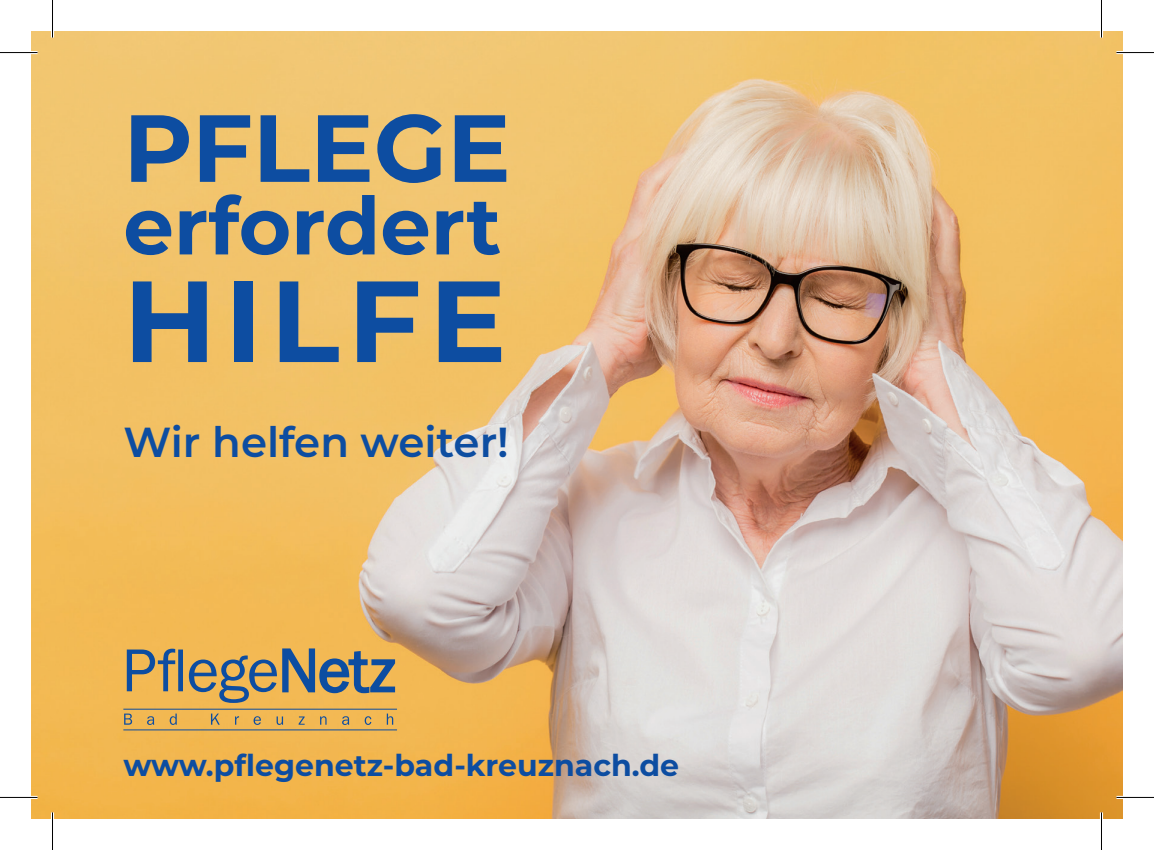
<style>
.page{position:relative;width:1154px;height:850px;background:#fff}
.page>*{position:absolute;margin:0;border:0;box-sizing:border-box;transform-origin:0 0}
.t1{font:700 115px "Montserrat";letter-spacing:.07em;color:#0d4da1}
.t2{font:700 95px "Montserrat";color:#0d4da1}
.t3{font:700 80px "Montserrat";color:#0d4da1}
.t4{font:600 42px "Montserrat";color:#0d4da1}
.t5{font:700 30px "Montserrat";color:#0d4da1}
</style>
<div class="page">
<img style="left:31px;top:31px;width:1092px;height:787px">
<svg style="left:124px;top:713px;width:269px;height:11px;background:#dbad5a"></svg>
<svg style="left:127px;top:646px;width:269px;height:56px;background:#ac986b"></svg>
<hr style="left:123px;top:708px;width:274px;height:1px;background:#0d4da1">
<hr style="left:123px;top:729px;width:274px;height:1px;background:#0d4da1">
<hr style="left:0;top:51px;width:38px;height:3px;background:#fff">
<hr style="left:1116px;top:51px;width:38px;height:3px;background:#fff">
<hr style="left:0;top:795px;width:38px;height:3px;background:#fff">
<hr style="left:1116px;top:795px;width:38px;height:3px;background:#fff">
<hr style="left:51px;top:0;width:3px;height:38px;background:#fff">
<hr style="left:51px;top:812px;width:3px;height:37px;background:#fff">
<hr style="left:1100px;top:0;width:3px;height:38px;background:#fff">
<hr style="left:1100px;top:812px;width:3px;height:37px;background:#fff">
<hr style="left:0;top:52px;width:38px;height:1px;background:#000">
<hr style="left:1116px;top:52px;width:38px;height:1px;background:#000">
<hr style="left:0;top:796px;width:38px;height:1px;background:#000">
<hr style="left:1116px;top:796px;width:38px;height:1px;background:#000">
<hr style="left:52px;top:0;width:1px;height:38px;background:#000">
<hr style="left:52px;top:812px;width:1px;height:37px;background:#000">
<hr style="left:1101px;top:0;width:1px;height:38px;background:#000">
<hr style="left:1101px;top:812px;width:1px;height:37px;background:#000">
<h2 class="t2" style="left:123px;top:79px;width:389px">PFLEGE</h2>
<h3 class="t3" style="left:123px;top:168px;width:379px">erfordert</h3>
<h1 class="t1" style="left:123px;top:238px;width:384px">HILFE</h1>
<h3 class="t4" style="left:123px;top:412px;width:387px">Wir helfen weiter!</h3>
<p class="t5" style="left:123px;top:743px;width:557px">www.pflegenetz-bad-kreuznach.de</p>
</div>
